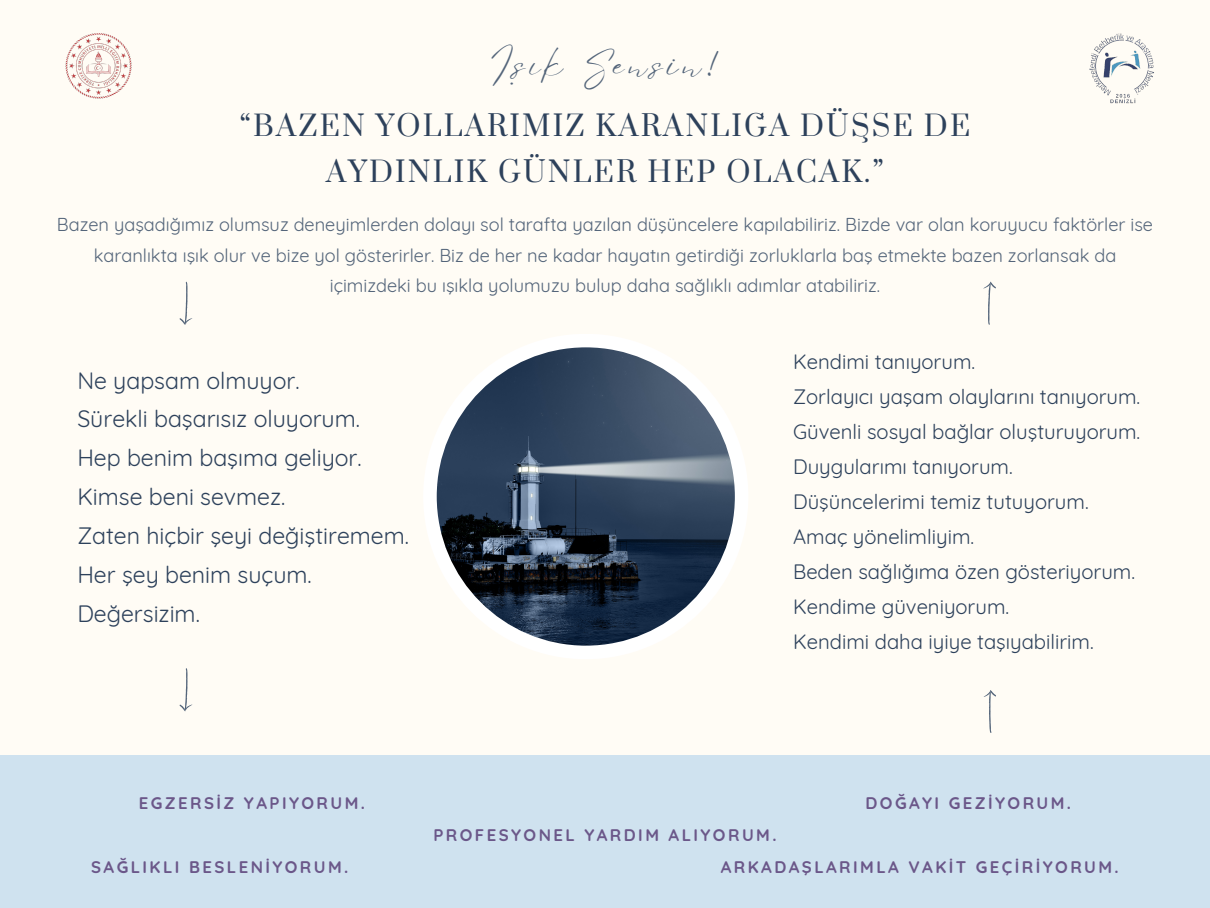
<style>
.page{position:relative;width:1210px;height:908px;background:#fff}
.page>*{position:absolute;margin:0;border:0;box-sizing:border-box;transform-origin:0 0}
.t1{font:33.6px "Eyesome Script";letter-spacing:.145em;color:#54657a}
.t2{font:28px "Prata";letter-spacing:.075em;color:#2d415b}
.t3{font:23.1px "Quicksand";color:#2d415b}
.t4{font:20.3px "Quicksand";color:#2d415b}
.t5{font:18.2px/30.2px "Quicksand";color:#54657a;text-align:center}
.t6{font:700 16.73px "Quicksand";letter-spacing:.145em;color:#6b5789}
</style>
<div class="page">
<div style="left:0;top:0;width:1210px;height:907px;background:#fffcf5"></div>
<div style="left:0;top:754px;width:1210px;height:153px;background:#cfe2ef"></div>
<div style="left:423px;top:334px;width:325px;height:325px;background:#fff;border-radius:50%"></div>
<img style="left:437px;top:347px;width:298px;height:298px;border-radius:50%">
<img style="left:1089px;top:33px;width:65px;height:71px">
<img style="left:65px;top:33px;width:67px;height:66px">
<svg style="left:179px;top:281px;width:14px;height:44px"></svg>
<svg style="left:983px;top:281px;width:13px;height:44px"></svg>
<svg style="left:179px;top:668px;width:14px;height:44px"></svg>
<svg style="left:983px;top:690px;width:13px;height:43px"></svg>
<p class="t1" style="left:490px;top:43px;width:232px">Isık Sensin!</p>
<p class="t1" style="left:509px;top:53px;width:8px">.</p>
<p class="t2" style="left:240px;top:108px;width:732px">“BAZEN YOLLARIMIZ KARANLIĞA DÜŞ SE DE</p>
<p class="t2" style="left:326px;top:154px;width:559px">AYDINLIK GÜNLER HEP OLACAK.”</p>
<p class="t5" style="left:57px;top:209px;width:1097px">Bazen yaşadığımız olumsuz deneyimlerden dolayı sol tarafta yazılan düşüncelere kapılabiliriz. Bizde var olan koruyucu faktörler ise karanlıkta ışık olur ve bize yol gösterirler. Biz de her ne kadar hayatın getirdiği zorluklarla baş etmekte bazen zorlansak da içimizdeki bu ışıkla yolumuzu bulup daha sağlıklı adımlar atabiliriz.</p>
<p class="t3" style="left:77px;top:365px;width:224px">Ne yapsam olmuyor.</p>
<p class="t3" style="left:77px;top:404px;width:284px">Sürekli başarısız oluyorum.</p>
<p class="t3" style="left:77px;top:443px;width:286px">Hep benim başıma geliyor.</p>
<p class="t3" style="left:77px;top:482px;width:209px">Kimse beni sevmez.</p>
<p class="t3" style="left:77px;top:520px;width:333px">Zaten hiçbir şeyi değiştiremem.</p>
<p class="t3" style="left:77px;top:559px;width:236px">Her şey benim suçum.</p>
<p class="t3" style="left:77px;top:598px;width:124px">Değersizim.</p>
<p class="t4" style="left:793px;top:348px;width:184px">Kendimi tanıyorum.</p>
<p class="t4" style="left:793px;top:383px;width:349px">Zorlayıcı yaşam olaylarını tanıyorum.</p>
<p class="t4" style="left:793px;top:418px;width:349px">Güvenli sosyal bağlar oluşturuyorum.</p>
<p class="t4" style="left:793px;top:453px;width:221px">Duygularımı tanıyorum.</p>
<p class="t4" style="left:793px;top:488px;width:297px">Düşüncelerimi temiz tutuyorum.</p>
<p class="t4" style="left:793px;top:523px;width:183px">Amaç yönelimliyim.</p>
<p class="t4" style="left:793px;top:558px;width:343px">Beden sağlığıma özen gösteriyorum.</p>
<p class="t4" style="left:793px;top:593px;width:218px">Kendime güveniyorum.</p>
<p class="t4" style="left:793px;top:628px;width:302px">Kendimi daha iyiye taşıyabilirim.</p>
<p class="t6" style="left:139px;top:792px;width:228px">EGZERSİZ YAPIYORUM.</p>
<p class="t6" style="left:865px;top:792px;width:207px">DOĞAYI GEZİYORUM.</p>
<p class="t6" style="left:433px;top:823px;width:345px">PROFESYONEL YARDIM ALIYORUM.</p>
<p class="t6" style="left:91px;top:855px;width:259px">SAĞLIKLI BESLENİYORUM.</p>
<p class="t6" style="left:721px;top:855px;width:399px">ARKADAŞLARIMLA VAKİT GEÇİRİYORUM.</p>
</div>
